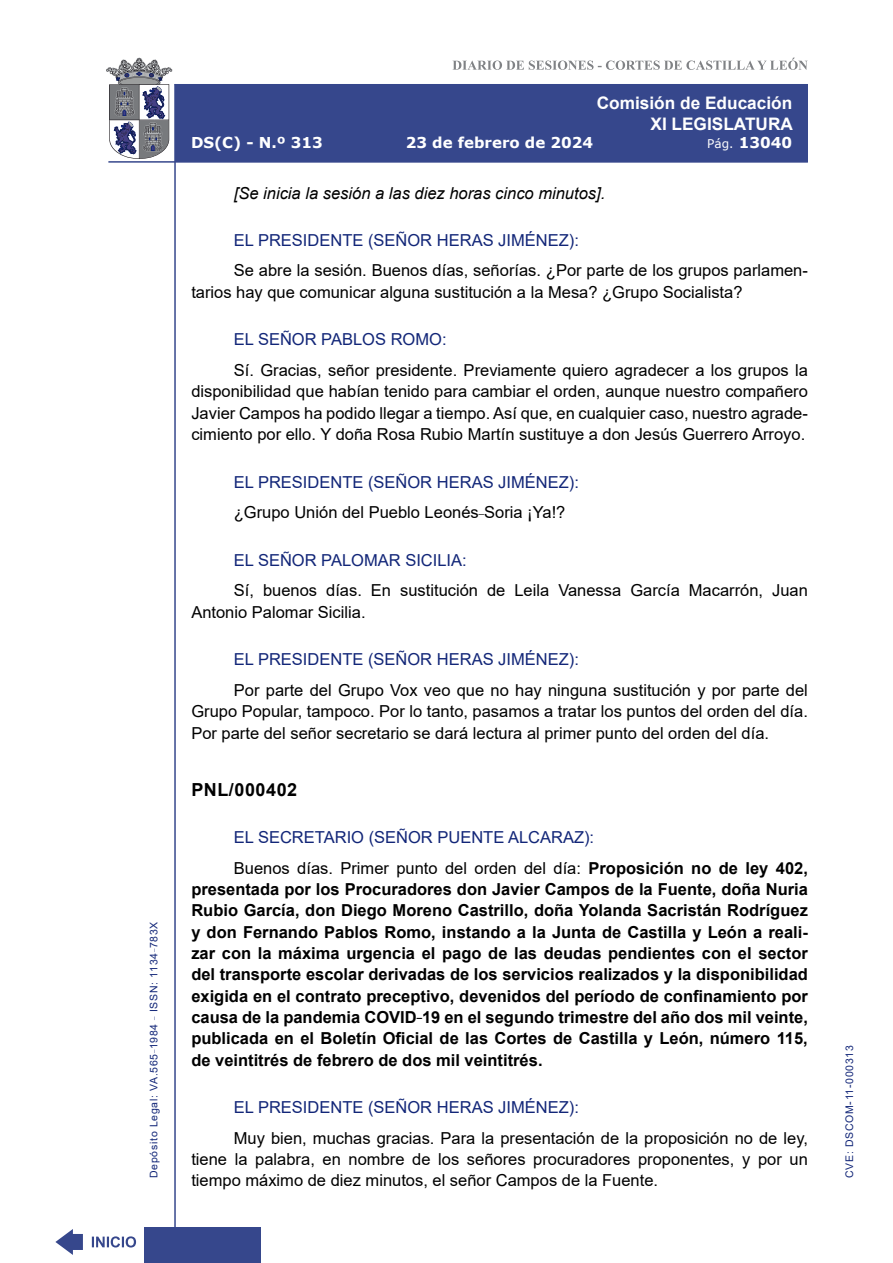
<style>
.page{position:relative;width:893px;height:1263px;background:#fff}
.page>*{position:absolute;margin:0;border:0;box-sizing:border-box;transform-origin:0 0}
.MarcadorPrimerNivel{font:700 18px "Arial";letter-spacing:.03em;color:#000}
.t1{font:700 17.25px/20.7px "Arial";color:#fff;text-align:right}
.t2{font:16.5px/21.3px "Arial";color:#000;text-align:justify}
.t3{font:700 16.5px/21.3px "Arial";color:#000;text-align:justify}
.Orador{font:16.5px "Arial";color:#122678}
.t4{font:italic 16.5px "Arial";color:#000}
.t5{font:700 15px "Verdana";color:#fff}
.t6{font:10.5px "Arial";letter-spacing:.065em;color:#122678}
.s1{font-weight:400;font-size:12px}
.s2{font-weight:400}
</style>
<div class="page">
<svg style="left:452px;top:58px;width:356px;height:12px"></svg>
<hr style="left:174px;top:84px;width:2px;height:1179px;background:#36478c">
<div style="left:144px;top:1227px;width:117px;height:36px;background:#36478c"></div>
<div style="left:175px;top:84px;width:633px;height:78px;background:#36478c"></div>
<hr style="left:108px;top:161px;width:700px;height:2px;background:#36478c">
<svg style="left:92px;top:1236px;width:44px;height:11px"></svg>
<svg style="left:55px;top:1229px;width:28px;height:26px"></svg>
<svg style="left:106px;top:58px;width:66px;height:101px"></svg>
<p class="t6" style="left:146px;top:1178px;width:258px;rotate:-90deg">Depósito Legal: VA.565<sup>_</sup>1984 <sup>_</sup> ISSN: 1134<sup>_</sup>783X</p>
<p class="t1" style="left:597px;top:93px;width:198px">Comisión de Educación<br>XI LEGISLATURA</p>
<p class="t5" style="left:191px;top:132px;width:133px">DS(C) - N.º 313</p>
<p class="t5" style="left:406px;top:132px;width:189px">23 de febrero de 2024</p>
<p class="t5" style="left:707px;top:132px;width:86px"><span class="s1">Pág.</span> 13040</p>
<p class="t4" style="left:234px;top:183px;width:373px">[Se inicia la sesión a las diez horas cinco minutos].</p>
<p class="Orador" style="left:234px;top:228px;width:347px">EL PRESIDENTE (SEÑOR HERAS JIMÉNEZ):</p>
<p class="t2" style="left:191px;top:260px;width:618px;text-indent:43px">Se abre la sesión. Buenos días, señorías. ¿Por parte de los grupos parlamen&shy;tarios hay que comunicar alguna sustitución a la Mesa? ¿Grupo Socialista?</p>
<p class="Orador" style="left:234px;top:328px;width:214px">EL SEÑOR PABLOS ROMO:</p>
<p class="t2" style="left:191px;top:359px;width:618px;text-indent:43px">Sí. Gracias, señor presidente. Previamente quiero agradecer a los grupos la disponibilidad que habían tenido para cambiar el orden, aunque nuestro compañero Javier Campos ha podido llegar a tiempo. Así que, en cualquier caso, nuestro agrade&shy;cimiento por ello. Y doña Rosa Rubio Martín sustituye a don Jesús Guerrero Arroyo.</p>
<p class="Orador" style="left:234px;top:470px;width:347px">EL PRESIDENTE (SEÑOR HERAS JIMÉNEZ):</p>
<p class="t2" style="left:234px;top:502px;width:333px">¿Grupo Unión del Pueblo Leonés<sup>_</sup>Soria ¡Ya!?</p>
<p class="Orador" style="left:234px;top:549px;width:234px">EL SEÑOR PALOMAR SICILIA:</p>
<p class="t2" style="left:191px;top:580px;width:618px;text-indent:43px">Sí, buenos días. En sustitución de Leila Vanessa García Macarrón, Juan<br>Antonio Palomar Sicilia.</p>
<p class="Orador" style="left:234px;top:648px;width:347px">EL PRESIDENTE (SEÑOR HERAS JIMÉNEZ):</p>
<p class="t2" style="left:191px;top:679px;width:618px;text-indent:43px">Por parte del Grupo Vox veo que no hay ninguna sustitución y por parte del Grupo Popular, tampoco. Por lo tanto, pasamos a tratar los puntos del orden del día.<br>Por parte del señor secretario se dará lectura al primer punto del orden del día.</p>
<p class="MarcadorPrimerNivel" style="left:191px;top:776px;width:107px">PNL/000402</p>
<p class="Orador" style="left:234px;top:826px;width:362px">EL SECRETARIO (SEÑOR PUENTE ALCARAZ):</p>
<p class="t3" style="left:191px;top:857px;width:618px;text-indent:43px"><span class="s2">Buenos días. Primer punto del orden del día:</span> Proposición no de ley 402, presentada por los Procuradores don Javier Campos de la Fuente, doña Nuria Rubio García, don Diego Moreno Castrillo, doña Yolanda Sacristán Rodríguez y don Fernando Pablos Romo, instando a la Junta de Castilla y León a reali&shy;zar con la máxima urgencia el pago de las deudas pendientes con el sector del transporte escolar derivadas de los servicios realizados y la disponibilidad exigida en el contrato preceptivo, devenidos del período de confinamiento por causa de la pandemia COVID<sup>_</sup>19 en el segundo trimestre del año dos mil veinte, publicada en el Boletín Oficial de las Cortes de Castilla y León, número 115, de veintitrés de febrero de dos mil veintitrés.</p>
<p class="Orador" style="left:234px;top:1096px;width:347px">EL PRESIDENTE (SEÑOR HERAS JIMÉNEZ):</p>
<p class="t2" style="left:191px;top:1127px;width:618px;text-indent:43px">Muy bien, muchas gracias. Para la presentación de la proposición no de ley, tiene la palabra, en nombre de los señores procuradores proponentes, y por un tiempo máximo de diez minutos, el señor Campos de la Fuente.</p>
<p class="t6" style="left:842px;top:1178px;width:134px;rotate:-90deg">CVE: DSCOM-11-000313</p>
</div>
